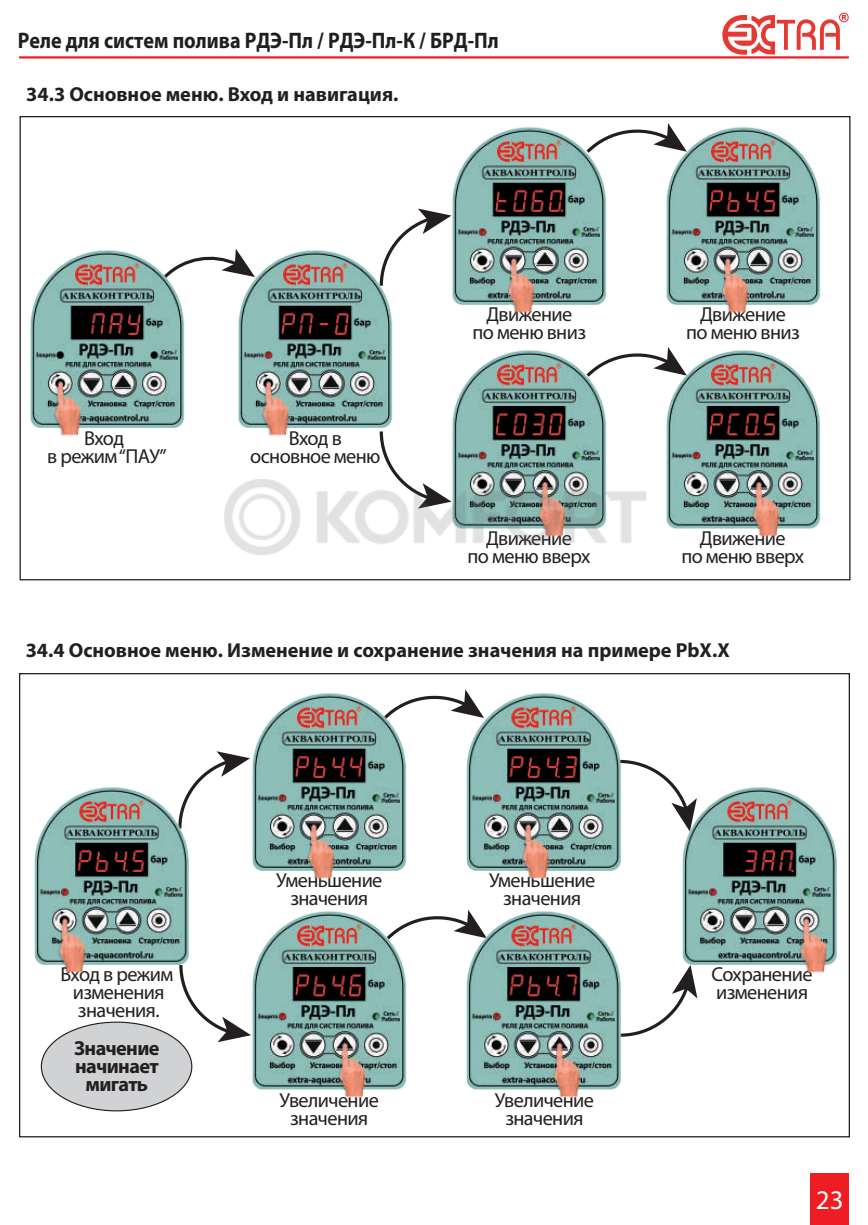
<style>
.page{position:relative;width:868px;height:1225px;background:#fff}
.page>*{position:absolute;margin:0;border:0;box-sizing:border-box;transform-origin:0 0}
.t1{font:27px "Myriad Pro";color:#fff}
.t2{font:700 22.5px "Myriad Pro";color:#211e1e;scale:.89 1}
.t3{font:20.25px/18px "Myriad Pro";letter-spacing:-.03em;color:#231f20;text-align:center}
.t4{font:700 20.25px "Myriad Pro";color:#231f20}
.t5{font:700 20.25px/18px "Myriad Pro";letter-spacing:-.03em;color:#231f20;text-align:center}
</style>
<div class="page">
<img style="left:392px;top:116px;width:214px;height:197px">
<img style="left:392px;top:350px;width:214px;height:231px">
<img style="left:606px;top:116px;width:245px;height:216px">
<img style="left:606px;top:332px;width:245px;height:249px">
<img style="left:244px;top:231px;width:208px;height:239px">
<img style="left:19px;top:231px;width:225px;height:275px">
<div style="left:41px;top:1022px;width:151px;height:88px;background:#d1d2d4;border-radius:50%"></div>
<img style="left:681px;top:768px;width:169px;height:274px">
<img style="left:466px;top:674px;width:215px;height:205px">
<img style="left:192px;top:674px;width:274px;height:205px">
<img style="left:19px;top:768px;width:230px;height:274px">
<img style="left:192px;top:893px;width:214px;height:245px">
<img style="left:406px;top:910px;width:275px;height:228px">
<hr style="left:19px;top:56px;width:829px;height:3px;background:#ee1d23">
<svg style="left:722px;top:13px;width:126px;height:42px"></svg>
<div style="left:810px;top:1174px;width:38px;height:51px;background:#ee1d23"></div>
<img style="left:217px;top:470px;width:434px;height:95px">
<p class="t2" style="left:18px;top:26px;width:542px">Реле для систем полива РДЭ-Пл / РДЭ-Пл-К / БРД-Пл</p>
<p class="t4" style="left:26px;top:81px;width:374px">34.3 Основное меню. Вход и навигация.</p>
<p class="t3" style="left:47px;top:428px;width:121px">Вход<br>в режим “ПАУ”</p>
<p class="t3" style="left:250px;top:428px;width:132px">Вход в основное меню</p>
<p class="t3" style="left:472px;top:305px;width:115px">Движение<br>по меню вниз</p>
<p class="t3" style="left:467px;top:529px;width:124px">Движение<br>по меню вверх</p>
<p class="t3" style="left:686px;top:305px;width:115px">Движение<br>по меню вниз</p>
<p class="t3" style="left:681px;top:529px;width:124px">Движение<br>по меню вверх</p>
<p class="t4" style="left:26px;top:637px;width:705px">34.4 Основное меню. Изменение и сохранение значения на примере PbX.X</p>
<p class="t3" style="left:60px;top:964px;width:114px">Вход в режим изменения значения.</p>
<p class="t5" style="left:74px;top:1038px;width:87px">Значение начинает мигать</p>
<p class="t3" style="left:276px;top:870px;width:108px">Уменьшение значения</p>
<p class="t3" style="left:489px;top:870px;width:108px">Уменьшение значения</p>
<p class="t3" style="left:279px;top:1091px;width:101px">Увеличение значения</p>
<p class="t3" style="left:494px;top:1091px;width:101px">Увеличение значения</p>
<p class="t3" style="left:711px;top:965px;width:103px;text-align:left">Сохранение изменения</p>
<h1 class="t1" style="left:815px;top:1183px;width:29px">23</h1>
</div>
